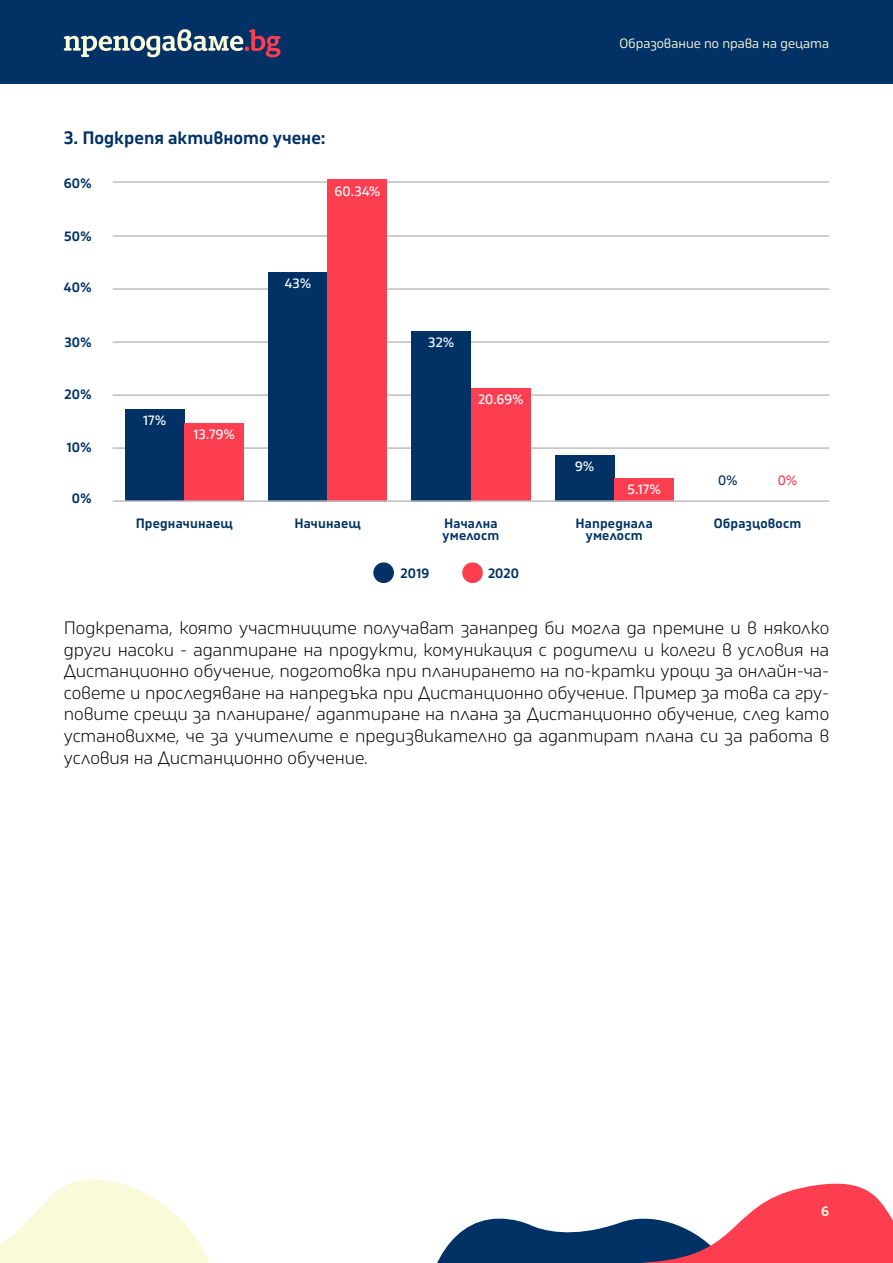
<style>
.page{position:relative;width:893px;height:1263px;background:#fff}
.page>*{position:absolute;margin:0;border:0;box-sizing:border-box;transform-origin:0 0}
.t1{font:300 18px/21.6px "Gilam BG";letter-spacing:-.005em;color:#000;text-align:justify}
.t2{font:600 18px "Gilam BG";color:#013265}
.t3{font:600 13.5px/12px "Gilam BG";letter-spacing:.01em;color:#013265;text-align:center}
.t4{font:13.5px "Gilam BG";letter-spacing:.015em;color:#fff}
.t5{font:13.5px "Gilam BG";color:#fafadb}
.t6{font:13.5px "Gilam BG";color:#013165}
.t7{font:13.5px "Gilam BG";color:#fd3e51}
.t8{font:600 13.5px "Gilam BG";color:#fafadb}
</style>
<div class="page">
<div style="left:0;top:0;width:893px;height:84px;background:#013165"></div>
<svg style="left:64px;top:29px;width:217px;height:28px"></svg>
<svg style="left:437px;top:1183px;width:456px;height:80px"></svg>
<svg style="left:0;top:1179px;width:209px;height:84px"></svg>
<hr style="left:113px;top:447px;width:716px;height:2px;background:#bebebe">
<hr style="left:113px;top:394px;width:716px;height:2px;background:#bebebe">
<hr style="left:113px;top:341px;width:716px;height:2px;background:#bebebe">
<hr style="left:113px;top:288px;width:716px;height:2px;background:#bebebe">
<hr style="left:113px;top:235px;width:716px;height:2px;background:#bebebe">
<hr style="left:113px;top:181px;width:716px;height:2px;background:#bebebe">
<div style="left:555px;top:455px;width:59px;height:46px;background:#013165"></div>
<div style="left:614px;top:478px;width:60px;height:23px;background:#fd3e51"></div>
<div style="left:125px;top:409px;width:59px;height:92px;background:#013165"></div>
<div style="left:184px;top:423px;width:60px;height:78px;background:#fd3e51"></div>
<div style="left:268px;top:272px;width:60px;height:229px;background:#013165"></div>
<div style="left:328px;top:179px;width:59px;height:322px;background:#fd3e51"></div>
<div style="left:411px;top:331px;width:60px;height:170px;background:#013165"></div>
<div style="left:471px;top:389px;width:59px;height:112px;background:#fd3e51"></div>
<hr style="left:113px;top:500px;width:716px;height:2px;background:#bebebe">
<div style="left:373px;top:562px;width:21px;height:21px;background:#013165;border-radius:50%"></div>
<div style="left:462px;top:562px;width:21px;height:21px;background:#fd3e51;border-radius:50%"></div>
<p class="t5" style="left:619px;top:33px;width:211px">Образование по права на децата</p>
<p class="t2" style="left:64px;top:125px;width:263px">3. Подкрепя активното учене:</p>
<p class="t3" style="left:64px;top:176px;width:29px">60%</p>
<p class="t4" style="left:335px;top:181px;width:47px">60.34%</p>
<p class="t3" style="left:64px;top:230px;width:29px">50%</p>
<p class="t3" style="left:64px;top:280px;width:29px">40%</p>
<p class="t4" style="left:285px;top:273px;width:28px">43%</p>
<p class="t3" style="left:64px;top:335px;width:28px">30%</p>
<p class="t3" style="left:65px;top:387px;width:28px">20%</p>
<p class="t3" style="left:67px;top:441px;width:26px">10%</p>
<p class="t3" style="left:72px;top:491px;width:21px">0%</p>
<p class="t4" style="left:143px;top:411px;width:24px">17%</p>
<p class="t4" style="left:194px;top:424px;width:43px">13.79%</p>
<p class="t3" style="left:136px;top:516px;width:99px">Предначинаещ</p>
<p class="t3" style="left:294px;top:516px;width:68px">Начинаещ</p>
<p class="t4" style="left:428px;top:332px;width:27px">32%</p>
<p class="t4" style="left:478px;top:390px;width:47px">20.69%</p>
<p class="t4" style="left:575px;top:456px;width:20px">9%</p>
<p class="t4" style="left:627px;top:479px;width:35px">5.17%</p>
<p class="t6" style="left:718px;top:471px;width:21px">0%</p>
<p class="t7" style="left:778px;top:471px;width:21px">0%</p>
<p class="t3" style="left:444px;top:516px;width:55px">Начална</p>
<p class="t3" style="left:714px;top:516px;width:89px">Образцовост</p>
<p class="t3" style="left:442px;top:528px;width:58px">умелост</p>
<p class="t3" style="left:576px;top:516px;width:79px">Напреднала умелост</p>
<p class="t3" style="left:401px;top:566px;width:30px">2019</p>
<p class="t3" style="left:488px;top:566px;width:33px">2020</p>
<p class="t1" style="left:64px;top:616px;width:767px">Подкрепата, която участниците получават занапред би могла да премине и в няколко други насоки - адаптиране на продукти, комуникация с родители и колеги в условия на Дистанционно обучение, подготовка при планирането на по-кратки уроци за онлайн-ча&shy;совете и проследяване на напредъка при Дистанционно обучение. Пример за това са гру&shy;повите срещи за планиране/ адаптиране на плана за Дистанционно обучение, след като установихме, че за учителите е предизвикателно да адаптират плана си за работа в условия на Дистанционно обучение.</p>
<p class="t8" style="left:821px;top:1201px;width:9px">6</p>
</div>
